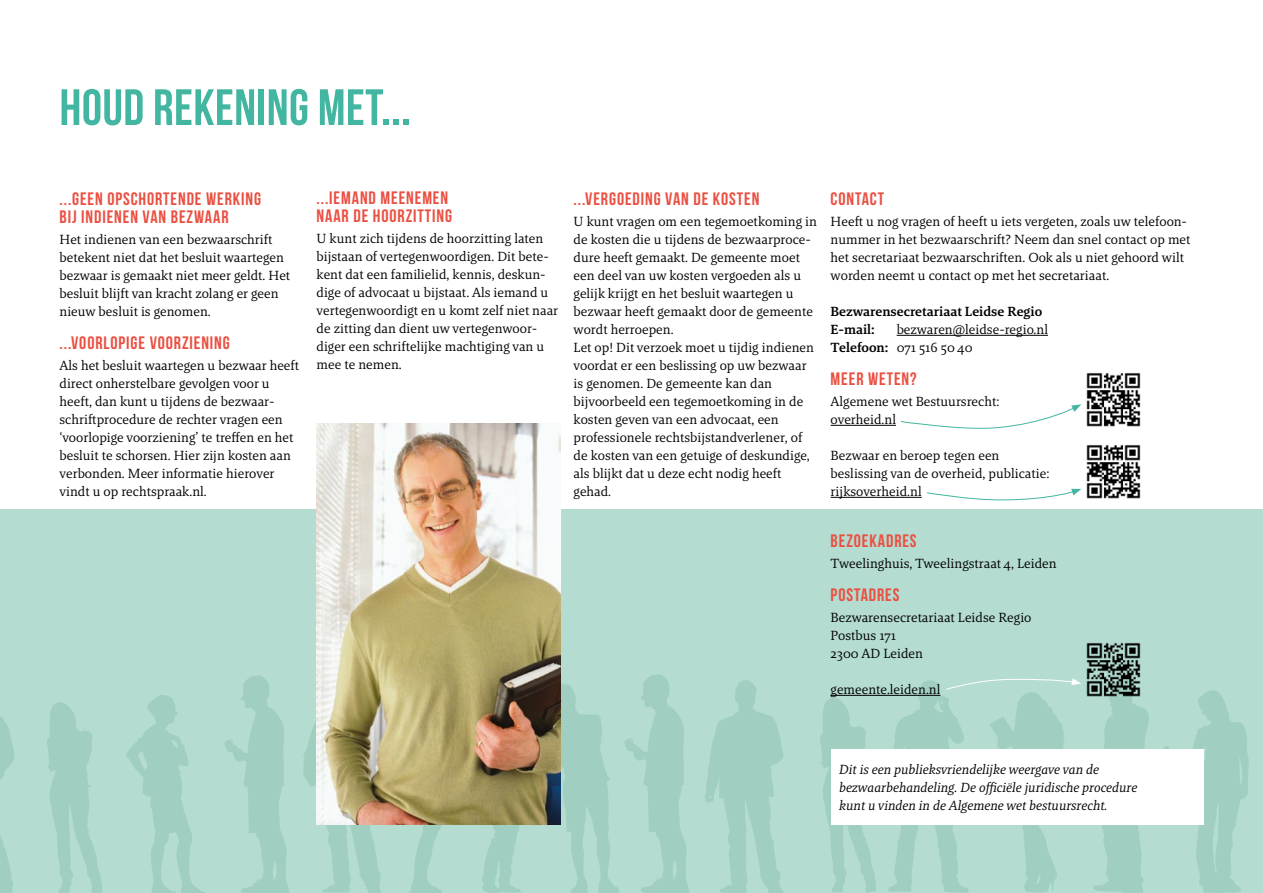
<style>
.page{position:relative;width:1263px;height:893px;background:#fff}
.page>*{position:absolute;margin:0;border:0;box-sizing:border-box;transform-origin:0 0}
.t1{font:700 51px "Bebas Neue";letter-spacing:.01em;color:#42b6a0}
.t2{font:700 18px/18px "Bebas Neue";letter-spacing:.05em;color:#ea5042}
.t3{font:13.5px/18px "Brando";color:#000}
.t4{font:italic 13.5px/18px "Brando";color:#000}
.t5{font:600 13.5px/18px "Brando";color:#000}
.s1{font-weight:600}
</style>
<div class="page">
<div style="left:0;top:509px;width:1263px;height:384px;background:#b4dcd1"></div>
<svg style="left:303px;top:677px;width:85px;height:216px"></svg>
<svg style="left:0;top:717px;width:14px;height:176px"></svg>
<svg style="left:126px;top:695px;width:80px;height:198px"></svg>
<svg style="left:405px;top:824px;width:65px;height:69px"></svg>
<svg style="left:705px;top:680px;width:78px;height:213px"></svg>
<svg style="left:482px;top:674px;width:207px;height:219px"></svg>
<svg style="left:225px;top:675px;width:64px;height:218px"></svg>
<svg style="left:47px;top:702px;width:55px;height:191px"></svg>
<svg style="left:820px;top:698px;width:56px;height:195px"></svg>
<svg style="left:1162px;top:690px;width:87px;height:203px"></svg>
<hr style="left:831px;top:425px;width:65px;height:1px;background:#000">
<hr style="left:831px;top:497px;width:91px;height:1px;background:#000">
<hr style="left:831px;top:695px;width:109px;height:1px;background:#000">
<hr style="left:897px;top:335px;width:151px;height:1px;background:#000">
<img style="left:317px;top:424px;width:244px;height:400px">
<div style="left:831px;top:749px;width:372px;height:75px;background:#fff"></div>
<img style="left:1086px;top:643px;width:55px;height:34px">
<img style="left:1086px;top:444px;width:55px;height:55px">
<img style="left:1086px;top:372px;width:55px;height:55px">
<svg style="left:901px;top:404px;width:180px;height:25px"></svg>
<svg style="left:927px;top:489px;width:154px;height:11px"></svg>
<svg style="left:888px;top:677px;width:261px;height:216px"></svg>
<h1 class="t1" style="left:60px;top:79px;width:352px">HOUD REKENING MET...</h1>
<h2 class="t2" style="left:60px;top:189px;width:203px">...GEEN OPSCHORTENDE WERKING<br>BIJ INDIENEN VAN BEZWAAR</h2>
<p class="t3" style="left:60px;top:230px;width:232px">Het indienen van een bezwaarschrift betekent niet dat het besluit waartegen bezwaar is gemaakt niet meer geldt. Het besluit blijft van kracht zolang er geen nieuw besluit is genomen.</p>
<h2 class="t2" style="left:60px;top:333px;width:172px">...VOORLOPIGE VOORZIENING</h2>
<p class="t3" style="left:60px;top:356px;width:241px">Als het besluit waartegen u bezwaar heeft direct onherstelbare gevolgen voor u heeft, dan kunt u tijdens de bezwaar&shy;schriftprocedure de rechter vragen een ‘voorlopige voorziening’ te treffen en het besluit te schorsen. Hier zijn kosten aan verbonden. Meer informatie hierover vindt u op rechtspraak.nl.</p>
<h2 class="t2" style="left:317px;top:189px;width:137px">...IEMAND MEENEMEN<br>NAAR DE HOORZITTING</h2>
<p class="t3" style="left:317px;top:230px;width:243px">U kunt zich tijdens de hoorzitting laten bijstaan of vertegenwoordigen. Dit bete&shy;kent dat een familielid, kennis, deskun&shy;dige of advocaat u bijstaat. Als iemand u vertegenwoordigt en u komt zelf niet naar de zitting dan dient uw vertegenwoor&shy;diger een schriftelijke machtiging van u mee te nemen.</p>
<h2 class="t2" style="left:574px;top:189px;width:187px">...VERGOEDING VAN DE KOSTEN</h2>
<p class="t3" style="left:574px;top:212px;width:245px">U kunt vragen om een tegemoetkoming in de kosten die u tijdens de bezwaarproce&shy;dure heeft gemaakt. De gemeente moet een deel van uw kosten vergoeden als u gelijk krijgt en het besluit waartegen u bezwaar heeft gemaakt door de gemeente wordt herroepen.<br>Let op! Dit verzoek moet u tijdig indienen voordat er een beslissing op uw bezwaar is genomen. De gemeente kan dan bijvoorbeeld een tegemoetkoming in de kosten geven van een advocaat, een professionele rechtsbijstandverlener, of de kosten van een getuige of deskundige, als blijkt dat u deze echt nodig heeft gehad.</p>
<h2 class="t2" style="left:831px;top:189px;width:55px">CONTACT</h2>
<p class="t3" style="left:831px;top:212px;width:361px">Heeft u nog vragen of heeft u iets vergeten, zoals uw telefoon&shy;nummer in het bezwaarschrift? Neem dan snel contact op met het secretariaat bezwaarschriften. Ook als u niet gehoord wilt worden neemt u contact op met het secretariaat.</p>
<p class="t5" style="left:831px;top:302px;width:213px">Bezwarensecretariaat Leidse Regio<br>E-mail:</p>
<p class="t3" style="left:831px;top:320px;width:219px;text-indent:66px">bezwaren@leidse-regio.nl<br><span class="s1">Telefoon:</span> 071 516 50 40</p>
<h2 class="t2" style="left:831px;top:369px;width:87px">MEER WETEN?</h2>
<p class="t3" style="left:831px;top:392px;width:170px">Algemene wet Bestuursrecht: overheid.nl</p>
<p class="t3" style="left:831px;top:446px;width:220px">Bezwaar en beroep tegen een beslissing van de overheid, publicatie: rijksoverheid.nl</p>
<h2 class="t2" style="left:831px;top:531px;width:88px">BEZOEKADRES</h2>
<p class="t3" style="left:831px;top:554px;width:227px">Tweelinghuis, Tweelingstraat 4, Leiden</p>
<h2 class="t2" style="left:831px;top:585px;width:70px">POSTADRES</h2>
<p class="t3" style="left:831px;top:608px;width:202px">Bezwarensecretariaat Leidse Regio<br>Postbus 171<br>2300 AD Leiden</p>
<p class="t3" style="left:831px;top:680px;width:111px">gemeente.leiden.nl</p>
<p class="t4" style="left:839px;top:760px;width:300px">Dit is een publieksvriendelijke weergave van de bezwaarbehandeling. De officiële juridische procedure kunt u vinden in de Algemene wet bestuursrecht.</p>
</div>
